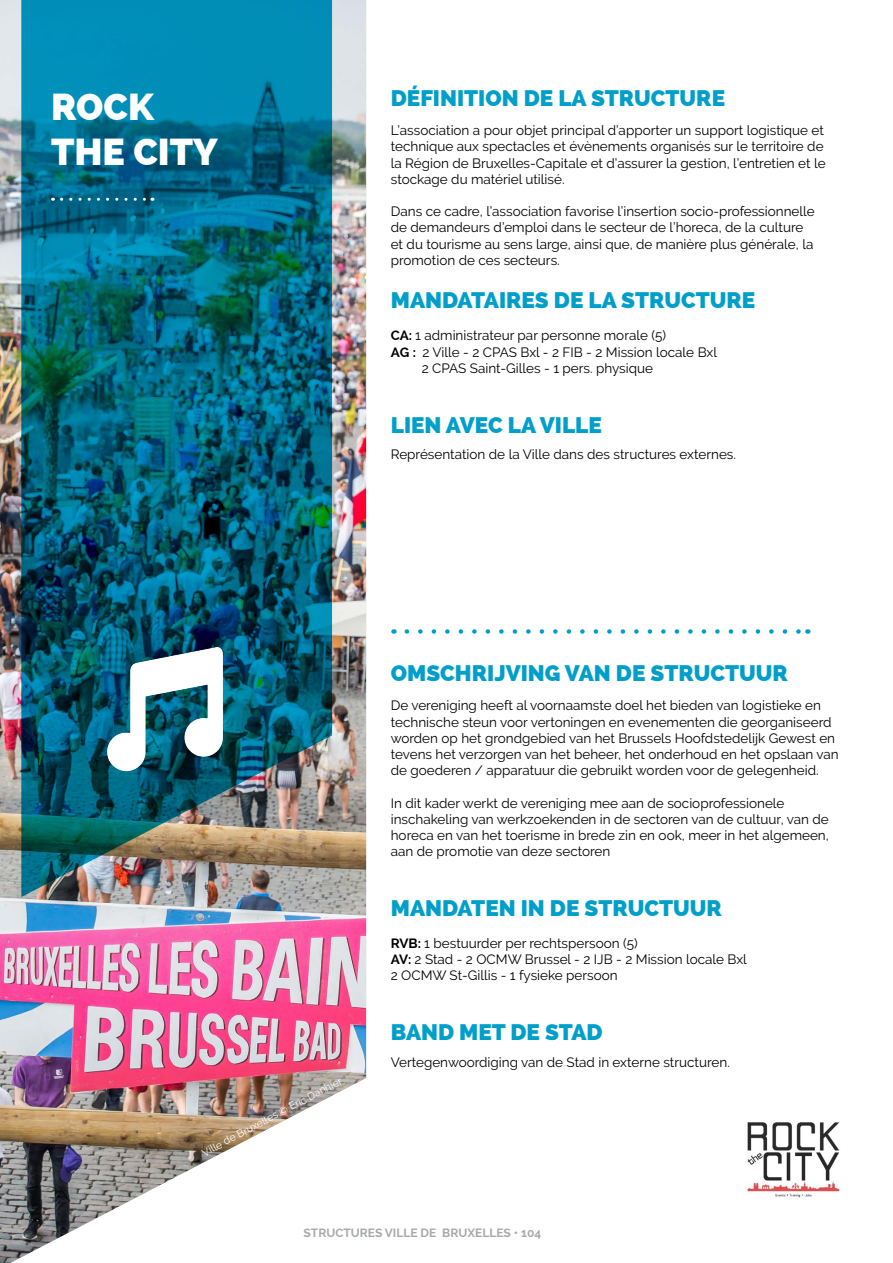
<style>
.page{position:relative;width:893px;height:1263px;background:#fff}
.page>*{position:absolute;margin:0;border:0;box-sizing:border-box;transform-origin:0 0}
.t1{font:800 37.5px/45px "Raleway";color:#fff}
.t2{font:800 22.5px "Raleway";color:#009fca}
.t3{font:13.5px/16.2px "Raleway";color:#000}
.t4{font:700 12px "Raleway";color:#a7a9ac}
.t5{font:10.5px "Raleway";color:#fff}
.s1{font-weight:700}
</style>
<div class="page">
<img style="left:0;top:0;width:366px;height:1263px">
<img style="left:21px;top:0;width:311px;height:897px">
<svg style="left:407px;top:629px;width:394px;height:5px"></svg>
<img style="left:87px;top:641px;width:156px;height:153px">
<img style="left:747px;top:1122px;width:93px;height:76px">
<svg style="left:62px;top:198px;width:91px;height:3px"></svg>
<h1 class="t1" style="left:51px;top:84px;width:168px">ROCK<br>THE CITY</h1>
<h2 class="t2" style="left:391px;top:85px;width:336px">DÉFINITION DE LA STRUCTURE</h2>
<p class="t3" style="left:391px;top:122px;width:436px">L’association a pour objet principal d’apporter un support logistique et technique aux spectacles et évènements organisés sur le territoire de la Région de Bruxelles-Capitale et d’assurer la gestion, l’entretien et le stockage du matériel utilisé.</p>
<p class="t3" style="left:391px;top:203px;width:425px">Dans ce cadre, l’association favorise l’insertion socio-professionnelle de demandeurs d’emploi dans le secteur de l’horeca, de la culture et du tourisme au sens large, ainsi que, de manière plus générale, la promotion de ces secteurs.</p>
<h2 class="t2" style="left:391px;top:287px;width:366px">MANDATAIRES DE LA STRUCTURE</h2>
<p class="t3" style="left:391px;top:327px;width:277px"><span class="s1">CA:</span> 1 administrateur par personne morale (5)</p>
<p class="t3" style="left:391px;top:344px;width:328px"><span class="s1">AG :</span> 2 Ville - 2 CPAS Bxl - 2 FIB - 2 Mission locale Bxl</p>
<p class="t3" style="left:422px;top:360px;width:233px">2 CPAS Saint-Gilles - 1 pers. physique</p>
<h2 class="t2" style="left:391px;top:411px;width:213px">LIEN AVEC LA VILLE</h2>
<p class="t3" style="left:391px;top:446px;width:347px">Représentation de la Ville dans des structures externes.</p>
<p class="t5" style="left:200px;top:1148px;width:158px;rotate:-28deg">Ville de Bruxelles © Eric Danhier</p>
<h2 class="t2" style="left:391px;top:660px;width:399px">OMSCHRIJVING VAN DE STRUCTUUR</h2>
<p class="t3" style="left:391px;top:697px;width:449px">De vereniging heeft al voornaamste doel het bieden van logistieke en technische steun voor vertoningen en evenementen die georganiseerd worden op het grondgebied van het Brussels Hoofdstedelijk Gewest en tevens het verzorgen van het beheer, het onderhoud en het opslaan van de goederen / apparatuur die gebruikt worden voor de gelegenheid.</p>
<p class="t3" style="left:391px;top:795px;width:440px">In dit kader werkt de vereniging mee aan de socioprofessionele inschakeling van werkzoekenden in de sectoren van de cultuur, van de horeca en van het toerisme in brede zin en ook, meer in het algemeen, aan de promotie van deze sectoren</p>
<h2 class="t2" style="left:391px;top:895px;width:333px">MANDATEN IN DE STRUCTUUR</h2>
<p class="t3" style="left:391px;top:935px;width:358px"><span class="s1">RVB:</span> 1 bestuurder per rechtspersoon (5)<br><span class="s1">AV:</span> 2 Stad - 2 OCMW Brussel - 2 IJB - 2 Mission locale Bxl<br>2 OCMW St-Gillis - 1 fysieke persoon</p>
<h2 class="t2" style="left:391px;top:1019px;width:213px">BAND MET DE STAD</h2>
<p class="t3" style="left:391px;top:1054px;width:341px">Vertegenwoordiging van de Stad in externe structuren.</p>
<p class="t4" style="left:304px;top:1226px;width:239px">STRUCTURES VILLE DE BRUXELLES • 104</p>
</div>
